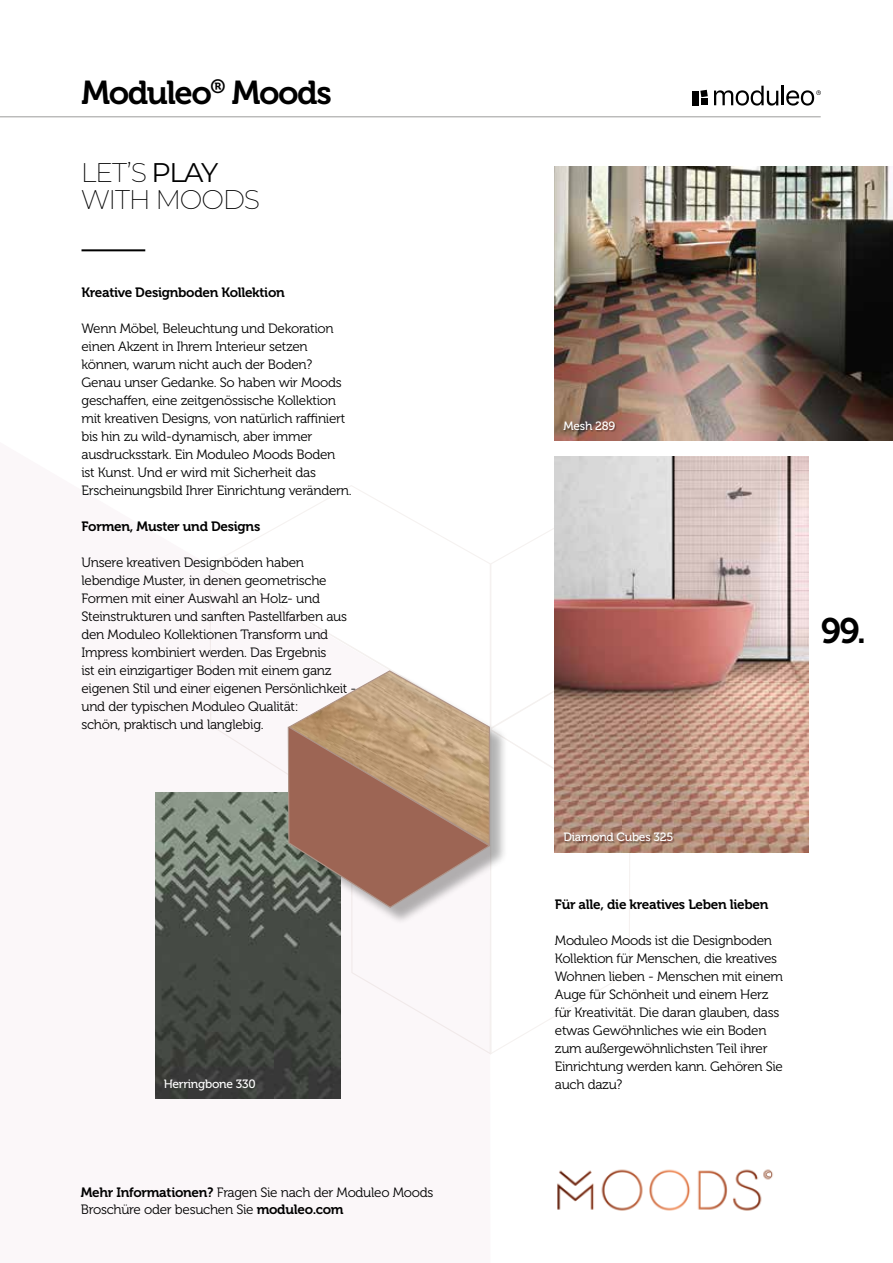
<style>
.page{position:relative;width:893px;height:1263px;background:#fff}
.page>*{position:absolute;margin:0;border:0;box-sizing:border-box;transform-origin:0 0}
.t1{font:35.25px "Museo 700";color:#000}
.t2{font:33px "Museo 700";letter-spacing:-.045em;color:#000}
.t3{font:200 27px/27px "Montserrat";letter-spacing:-.045em;color:#000}
.t4{font:13.5px/18px "Museo 300";letter-spacing:-.02em;color:#000}
.t5{font:13.5px "Museo 700";letter-spacing:-.02em;color:#000}
.t6{font:12px "Museo 500";letter-spacing:-.02em;color:#fff}
.s1{font-weight:400}
.s2{font-family:"Museo 700"}
</style>
<div class="page">
<img style="left:555px;top:167px;width:338px;height:273px">
<svg style="left:209px;top:562px;width:283px;height:212px"></svg>
<svg style="left:493px;top:728px;width:138px;height:325px"></svg>
<svg style="left:351px;top:926px;width:142px;height:128px"></svg>
<hr style="left:0;top:116px;width:821px;height:1px;background:#9d9d9c">
<img style="left:557px;top:1169px;width:216px;height:42px">
<img style="left:155px;top:792px;width:185px;height:306px">
<div style="left:290px;top:673px;width:218px;height:253px;background:#000;opacity:.3"></div>
<svg style="left:287px;top:670px;width:205px;height:238px"></svg>
<img style="left:555px;top:456px;width:253px;height:396px">
<div style="left:565px;top:833px;width:110px;height:11px;background:#000;opacity:.3"></div>
<div style="left:565px;top:422px;width:52px;height:10px;background:#000;opacity:.3"></div>
<svg style="left:714px;top:86px;width:107px;height:20px"></svg>
<div style="left:692px;top:91px;width:7px;height:14px;background:#000"></div>
<svg style="left:700px;top:90px;width:8px;height:15px"></svg>
<hr style="left:82px;top:249px;width:63px;height:2px;background:#000">
<h2 class="t2" style="left:82px;top:75px;width:252px">Moduleo<sup>®</sup> Moods</h2>
<h3 class="t3" style="left:81px;top:159px;width:181px">LET’S <span class="s1">PLAY<br></span>WITH MOODS</h3>
<p class="t5" style="left:82px;top:285px;width:205px">Kreative Designboden Kollektion</p>
<p class="t4" style="left:82px;top:320px;width:272px">Wenn Möbel, Beleuchtung und Dekoration einen Akzent in Ihrem Interieur setzen können, warum nicht auch der Boden?<br>Genau unser Gedanke. So haben wir Moods geschaffen, eine zeitgenössische Kollektion mit kreativen Designs, von natürlich raffiniert bis hin zu wild-dynamisch, aber immer ausdrucksstark. Ein Moduleo Moods Boden ist Kunst. Und er wird mit Sicherheit das Erscheinungsbild Ihrer Einrichtung verändern.</p>
<p class="t5" style="left:82px;top:519px;width:180px">Formen, Muster und Designs</p>
<p class="t4" style="left:82px;top:554px;width:276px">Unsere kreativen Designböden haben lebendige Muster, in denen geometrische Formen mit einer Auswahl an Holz- und Steinstrukturen und sanften Pastellfarben aus den Moduleo Kollektionen Transform und Impress kombiniert werden. Das Ergebnis<br>ist ein einzigartiger Boden mit einem ganz eigenen Stil und einer eigenen Persönlichkeit - und der typischen Moduleo Qualität:<br>schön, praktisch und langlebig.</p>
<p class="t6" style="left:164px;top:1077px;width:93px">Herringbone 330</p>
<p class="t4" style="left:81px;top:1185px;width:354px;line-height:16.5px"><span class="s2">Mehr Informationen?</span> Fragen Sie nach der Moduleo Moods<br>Broschüre oder besuchen Sie <span class="s2">moduleo.com</span></p>
<p class="t6" style="left:563px;top:419px;width:53px">Mesh 289</p>
<h1 class="t1" style="left:821px;top:611px;width:47px">99.</h1>
<p class="t6" style="left:563px;top:831px;width:112px">Diamond Cubes 325</p>
<p class="t5" style="left:555px;top:897px;width:215px">Für alle, die kreatives Leben lieben</p>
<p class="t4" style="left:555px;top:932px;width:230px">Moduleo Moods ist die Designboden Kollektion für Menschen, die kreatives Wohnen lieben - Menschen mit einem Auge für Schönheit und einem Herz für Kreativität. Die daran glauben, dass etwas Gewöhnliches wie ein Boden zum außergewöhnlichsten Teil ihrer Einrichtung werden kann. Gehören Sie auch dazu?</p>
</div>
